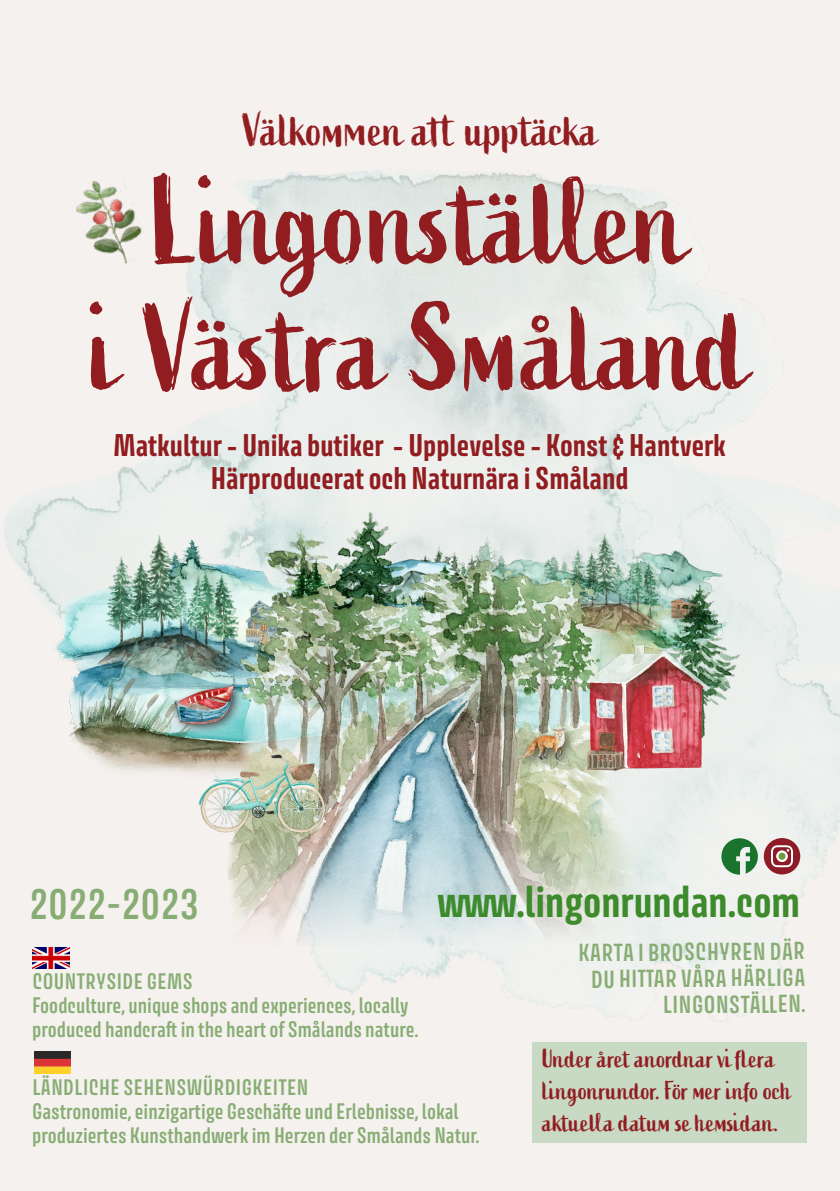
<style>
.page{position:relative;width:840px;height:1191px;background:#fff}
.page>*{position:absolute;margin:0;border:0;box-sizing:border-box;transform-origin:0 0}
.framsida_stor{font:122.8px "Active";color:#911d20}
.framsida_stor-2{font:46px "Active";color:#911d20}
.t1{font:700 40px "Avory I Latn";color:#3d8b2d}
.adresstext{font:600 38px "Avory I Latn";color:#88ad74}
.t2{font:700 28px "Avory I Latn";color:#911d20}
.plats{font:26px/32px "Active";letter-spacing:.025em;color:#911d20}
.adresstext-2{font:600 22px/26.6px "Avory I Latn";color:#88ad74;text-align:right}
.adresstext-3{font:600 20px/24px "Avory I Latn";color:#88ad74}
</style>
<div class="page">
<div style="left:0;top:0;width:839px;height:1191px;background:#f5f1ee"></div>
<img style="left:4px;top:170px;width:835px;height:934px">
<img style="left:453px;top:535px;width:90px;height:5px">
<img style="left:669px;top:534px;width:65px;height:45px">
<img style="left:34px;top:565px;width:140px;height:226px">
<img style="left:550px;top:528px;width:119px;height:40px">
<img style="left:644px;top:568px;width:58px;height:65px">
<img style="left:282px;top:501px;width:171px;height:39px">
<img style="left:83px;top:531px;width:168px;height:153px">
<img style="left:90px;top:628px;width:84px;height:116px">
<img style="left:174px;top:540px;width:470px;height:407px">
<div style="left:162px;top:681px;width:82px;height:56px;background:#231f20;opacity:.75"></div>
<img style="left:162px;top:681px;width:76px;height:50px">
<div style="left:518px;top:725px;width:57px;height:44px;background:#231f20;opacity:.75"></div>
<img style="left:520px;top:725px;width:49px;height:37px">
<img style="left:192px;top:741px;width:139px;height:104px">
<img style="left:651px;top:579px;width:94px;height:175px">
<img style="left:575px;top:633px;width:139px;height:147px">
<img style="left:63px;top:170px;width:95px;height:107px">
<svg style="left:763px;top:838px;width:36px;height:36px"></svg>
<svg style="left:721px;top:838px;width:36px;height:36px"></svg>
<div style="left:531px;top:1042px;width:275px;height:101px;background:#c8d9c4"></div>
<img style="left:34px;top:1051px;width:37px;height:22px">
<img style="left:33px;top:947px;width:36px;height:21px">
<p class="framsida_stor-2" style="left:243px;top:104px;width:356px">Välkommen att upptäcka</p>
<p class="framsida_stor" style="left:152px;top:151px;width:535px">Lingonställen</p>
<p class="framsida_stor" style="left:91px;top:278px;width:658px">i Västra Småland</p>
<p class="t2" style="left:113px;top:426px;width:613px">Matkultur - Unika butiker - Upplevelse - Konst &amp; Hantverk</p>
<p class="t2" style="left:211px;top:460px;width:419px">Härproducerat och Naturnära i Småland</p>
<p class="adresstext" style="left:29px;top:880px;width:171px">2022-2023</p>
<p class="t1" style="left:437px;top:876px;width:364px">www.lingonrundan.com</p>
<p class="adresstext-3" style="left:32px;top:969px;width:387px">COUNTRYSIDE GEMS<br>Foodculture, unique shops and experiences, locally produced handcraft in the heart of Smålands nature.</p>
<p class="adresstext-3" style="left:32px;top:1075px;width:448px">LÄNDLICHE SEHENSWÜRDIGKEITEN<br>Gastronomie, einzigartige Geschäfte und Erlebnisse, lokal produziertes Kunsthandwerk im Herzen der Smålands Natur.</p>
<p class="adresstext-2" style="left:578px;top:940px;width:228px;rotate:-1deg">KARTA I BROSCHYREN DÄR<br>DU HITT AR VÅRA HÄRLIGA<br>LINGONSTÄLL EN.</p>
<p class="plats" style="left:542px;top:1043px;width:250px">Under året anordnar vi flera lingonrundor. För mer info och aktuella datum se hemsidan.</p>
</div>
